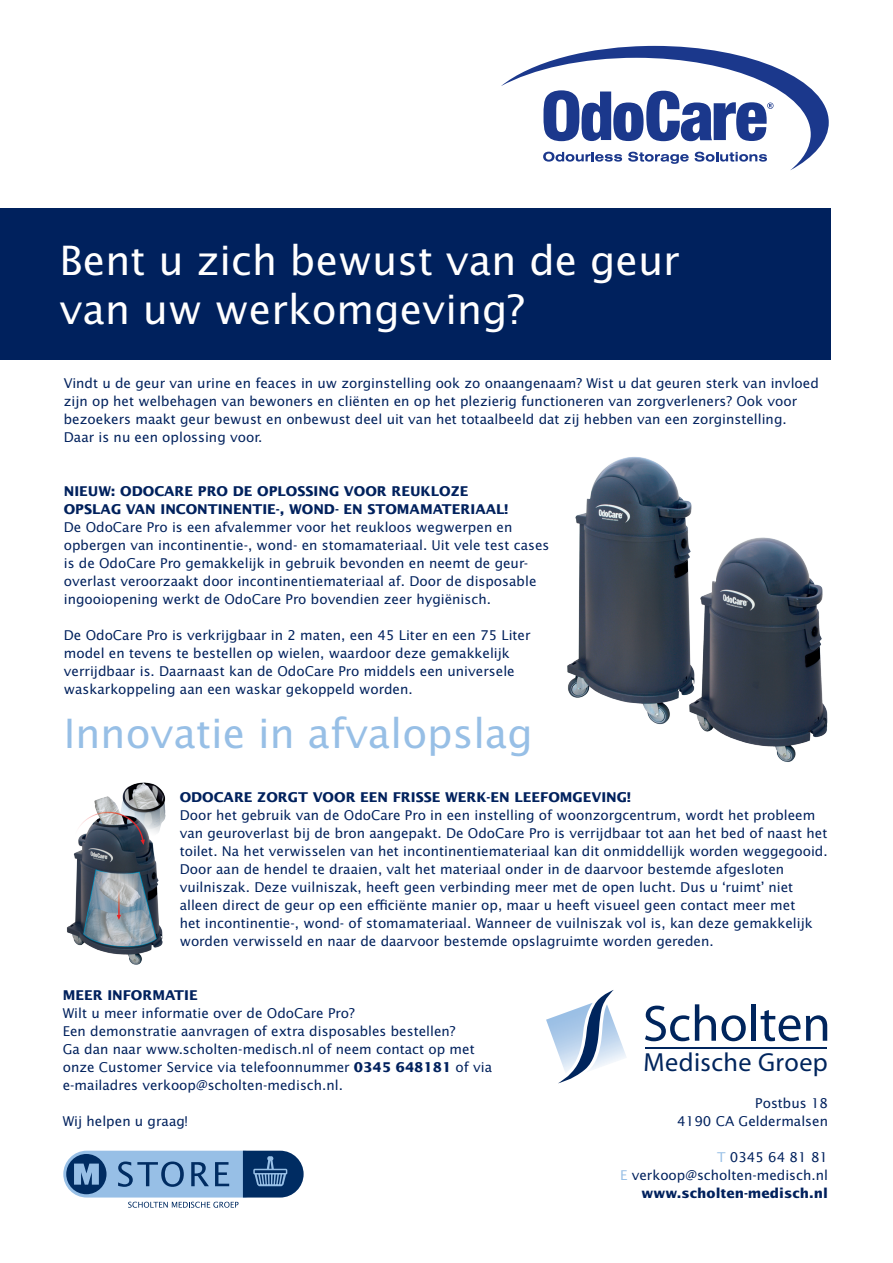
<style>
.page{position:relative;width:893px;height:1263px;background:#fff}
.page>*{position:absolute;margin:0;border:0;box-sizing:border-box;transform-origin:0 0}
.t1{font:51.3px "Myriad";color:#00255d}
.t2{font:40.5px/49.5px "Lucida Sans";color:#fff}
.t3{font:40.5px "Lucida Sans";color:#97bfe6}
.t4{font:26.25px "Myriad";letter-spacing:.015em;color:#00255d}
.t5{font:13.5px/18px "Lucida Sans";color:#00215d}
.t6{font:700 13.5px/18px "Lucida Sans";color:#00215d}
.s1{font-weight:700}
.s2{color:#97bfe6}
</style>
<div class="page">
<img style="left:66px;top:782px;width:100px;height:183px">
<div style="left:0;top:208px;width:830px;height:151px;background:#00215d"></div>
<svg style="left:501px;top:46px;width:328px;height:124px"></svg>
<div style="left:63px;top:1151px;width:203px;height:46px;background:#97bfe6;border-radius:23px"></div>
<div style="left:66px;top:1154px;width:41px;height:40px;background:#002c62;border-radius:50%"></div>
<svg style="left:74px;top:1163px;width:25px;height:21px"></svg>
<svg style="left:118px;top:1151px;width:186px;height:57px"></svg>
<svg style="left:546px;top:990px;width:68px;height:93px"></svg>
<hr style="left:645px;top:1047px;width:182px;height:2px;background:#00255d">
<img style="left:567px;top:457px;width:261px;height:305px">
<h2 class="t2" style="left:60px;top:234px;width:622px">Bent u zich bewust van de geur van uw werkomgeving?</h2>
<p class="t5" style="left:64px;top:374px;width:757px">Vindt u de geur van urine en feaces in uw zorginstelling ook zo onaangenaam? Wist u dat geuren sterk van invloed zijn op het welbehagen van bewoners en cliënten en op het plezierig functioneren van zorgverleners? Ook voor bezoekers maakt geur bewust en onbewust deel uit van het totaalbeeld dat zij hebben van een zorginstelling.<br>Daar is nu een oplossing voor.</p>
<p class="t6" style="left:64px;top:482px;width:446px">NIEUW: ODOCARE PRO DE OPLOSSING VOOR REUKLOZE<br>OPSLAG VAN INCONTINENTIE-, WOND- EN STOMAMATERIAAL!</p>
<p class="t5" style="left:64px;top:518px;width:487px">De OdoCare Pro is een afvalemmer voor het reukloos wegwerpen en opbergen van incontinentie-, wond- en stomamateriaal. Uit vele test cases is de OdoCare Pro gemakkelijk in gebruik bevonden en neemt de geur&shy;overlast veroorzaakt door incontinentiemateriaal af. Door de disposable ingooiopening werkt de OdoCare Pro bovendien zeer hygiënisch.</p>
<p class="t5" style="left:64px;top:626px;width:468px">De OdoCare Pro is verkrijgbaar in 2 maten, een 45 Liter en een 75 Liter model en tevens te bestellen op wielen, waardoor deze gemakkelijk verrijdbaar is. Daarnaast kan de OdoCare Pro middels een universele waskarkoppeling aan een waskar gekoppeld worden.</p>
<h2 class="t3" style="left:64px;top:708px;width:470px">Innovatie in afvalopslag</h2>
<p class="t6" style="left:180px;top:788px;width:453px">ODOCARE ZORGT VOOR EEN FRISSE WERK-EN LEEFOMGEVING!</p>
<p class="t5" style="left:180px;top:806px;width:650px">Door het gebruik van de OdoCare Pro in een instelling of woonzorgcentrum, wordt het probleem van geuroverlast bij de bron aangepakt. De OdoCare Pro is verrijdbaar tot aan het bed of naast het toilet. Na het verwisselen van het incontinentiemateriaal kan dit onmiddellijk worden weggegooid.<br>Door aan de hendel te draaien, valt het materiaal onder in de daarvoor bestemde afgesloten vuilniszak. Deze vuilniszak, heeft geen verbinding meer met de open lucht. Dus u ‘ruimt’ niet alleen direct de geur op een efficiënte manier op, maar u heeft visueel geen contact meer met<br>het incontinentie-, wond- of stomamateriaal. Wanneer de vuilniszak vol is, kan deze gemakkelijk worden verwisseld en naar de daarvoor bestemde opslagruimte worden gereden.</p>
<p class="t6" style="left:63px;top:986px;width:23px">Meer</p>
<p class="t6" style="left:107px;top:986px;width:10px">informatie</p>
<p class="t5" style="left:63px;top:1004px;width:431px">Wilt u meer informatie over de OdoCare Pro?<br>Een demonstratie aanvragen of extra disposables bestellen?<br>Ga dan naar www.scholten-medisch.nl of neem contact op met onze Customer Service via telefoonnummer <span class="s1">0345 648181</span> of via e-mailadres verkoop@scholten-medisch.nl.</p>
<p class="t5" style="left:63px;top:1112px;width:126px">Wij helpen u graag!</p>
<h1 class="t1" style="left:643px;top:998px;width:189px">Scholten</h1>
<h3 class="t4" style="left:644px;top:1049px;width:186px">Medische Groep</h3>
<p class="t5" style="left:677px;top:1094px;width:152px;text-align:right">Postbus 18<br>4190 CA Geldermalsen</p>
<p class="t5" style="left:620px;top:1148px;width:209px;text-align:right"><span class="s2">T</span> 0345 64 81 81<br><span class="s2">E</span> verkoop@scholten-medisch.nl <span class="s1">www.scholten-medisch.nl</span></p>
</div>
